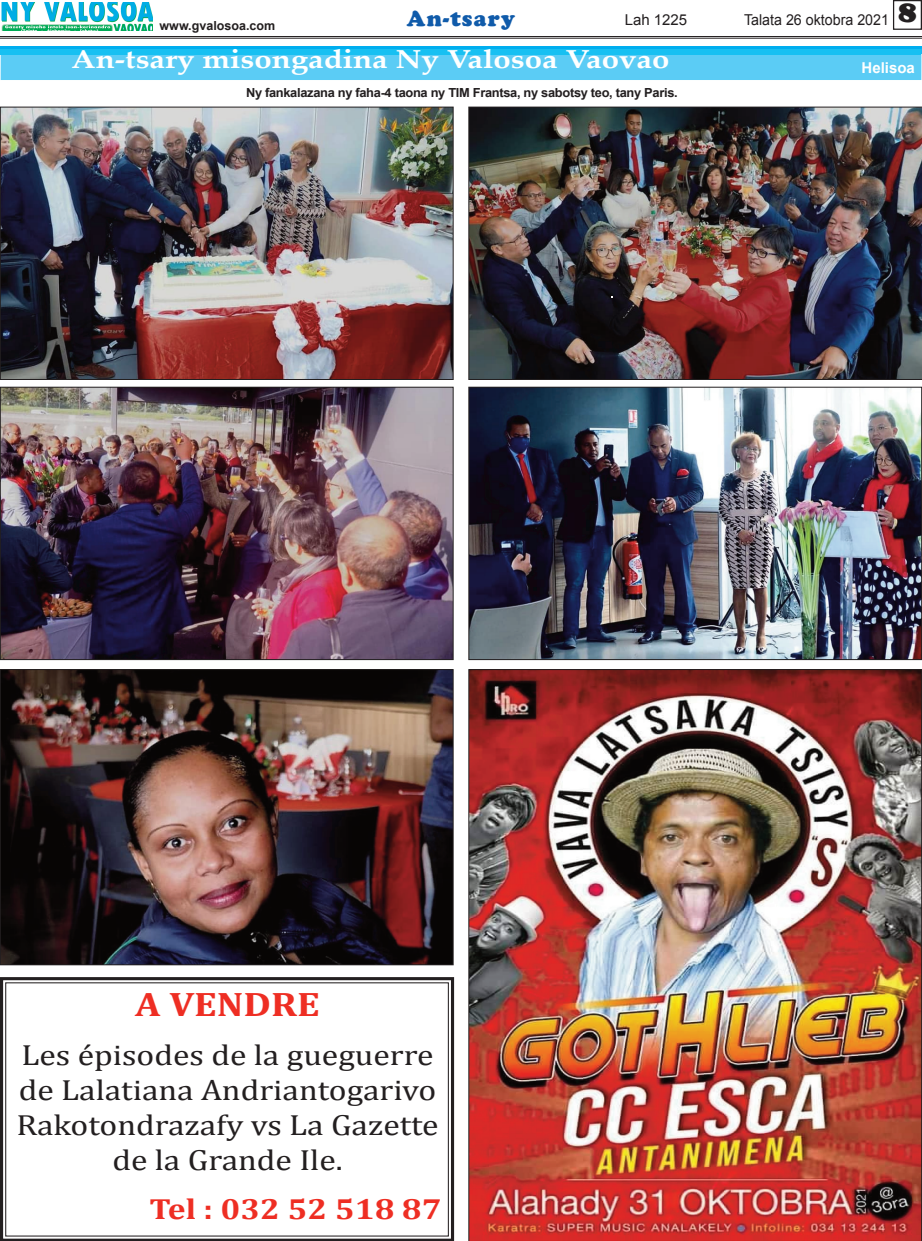
<style>
.page{position:relative;width:922px;height:1241px;background:#fff}
.page>*{position:absolute;margin:0;border:0;box-sizing:border-box;transform-origin:0 0}
.t1{font:700 34.12px "Cambria";color:#ee2e23;scale:1.15 1}
.t2{font:29.25px/35px "Cambria";color:#231f20;text-align:center;scale:1.15 1}
.t3{font:700 29.25px "Cambria";color:#ee2e23;scale:1.15 1}
.t4{font:700 26px "Palatino Linotype";letter-spacing:-.005em;color:#fff;scale:1.2 1}
.t5{font:900 22.5px "Cooper";letter-spacing:.05em;color:#105baa}
.t6{font:15px "Arial";color:#231f20;scale:.95 1}
.t7{font:15px "Arial";color:#231f20}
.t8{font:700 15px "Arial";letter-spacing:-.005em;color:#fff}
.t9{font:700 12.5px "Arial";letter-spacing:-.025em;color:#231f20}
.t10{font:700 12.5px "Arial";color:#231f20}
</style>
<div class="page">
<hr style="left:0;top:36px;width:921px;height:1px;background:#231f20">
<hr style="left:0;top:38px;width:921px;height:1px;background:#231f20">
<img style="left:1px;top:2px;width:152px;height:29px">
<div style="left:892px;top:0;width:29px;height:30px;border:1px solid #231f20"></div>
<div style="left:0;top:46px;width:920px;height:8px;background:#00aeef"></div>
<div style="left:1px;top:49px;width:920px;height:31px;background:#5bccf5"></div>
<div style="left:1px;top:49px;width:919px;height:5px;background:#17c0f2"></div>
<img style="left:2px;top:109px;width:449px;height:269px">
<div style="left:0;top:107px;width:453px;height:273px;border:1px solid #231f20"></div>
<img style="left:468px;top:107px;width:453px;height:273px">
<img style="left:2px;top:389px;width:449px;height:268px">
<div style="left:0;top:387px;width:453px;height:272px;border:1px solid #231f20"></div>
<img style="left:2px;top:671px;width:449px;height:291px">
<div style="left:0;top:669px;width:453px;height:295px;border:1px solid #231f20"></div>
<img style="left:470px;top:389px;width:449px;height:268px">
<div style="left:468px;top:387px;width:453px;height:272px;border:1px solid #231f20"></div>
<img style="left:468px;top:669px;width:453px;height:571px">
<svg style="left:0;top:977px;width:454px;height:263px"></svg>
<div style="left:5px;top:982px;width:444px;height:254px;border:1px solid #231f20"></div>
<p class="t10" style="left:159px;top:19px;width:117px">www.gvalosoa.com</p>
<p class="t5" style="left:407px;top:6px;width:110px">An-tsary</p>
<p class="t7" style="left:624px;top:11px;width:64px">Lah 1225</p>
<p class="t6" style="left:743px;top:12px;width:183px">Talata 26 oktobra 2021 <sup>8</sup></p>
<p class="t4" style="left:72px;top:49px;width:499px">An-tsary misongadina Ny Valosoa Vaovao</p>
<p class="t9" style="left:246px;top:85px;width:433px">Ny fankalazana ny faha-4 taona ny TIM Frantsa, ny sabotsy teo, tany Paris.</p>
<p class="t8" style="left:861px;top:59px;width:55px">Helisoa</p>
<p class="t1" style="left:135px;top:983px;width:162px">A VENDRE</p>
<p class="t2" style="left:16px;top:1036px;width:368px">Les épisodes de la gueguerre de Lalatiana Andriantogarivo<br>Rakotondrazafy vs La Gazette de la Grande Ile.</p>
<p class="t3" style="left:149px;top:1191px;width:256px">Tel : 032 52 518 87</p>
</div>
